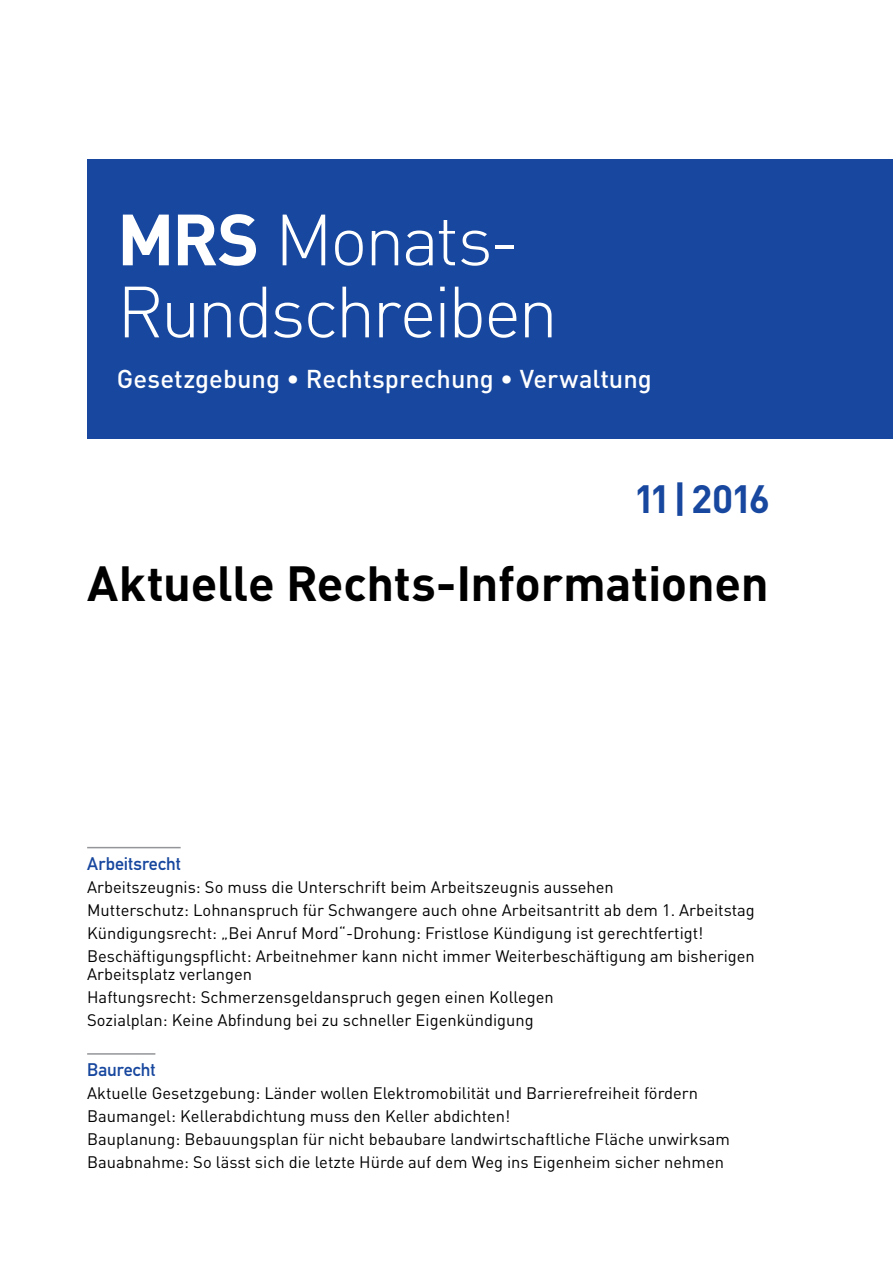
<style>
.page{position:relative;width:893px;height:1263px;background:#fff}
.page>*{position:absolute;margin:0;border:0;box-sizing:border-box;transform-origin:0 0}
.t1{font:300 71.25px/72px "DIN Pro";letter-spacing:-.04em;color:#fff}
.t2{font:700 48.75px "DIN Pro";letter-spacing:-.005em;color:#000}
.t3{font:700 39px "DIN Pro";letter-spacing:-.01em;color:#17479e}
.t4{font:500 25.5px "DIN Pro";color:#fff}
.t5{font:18px "DIN Mittelschrift Std";color:#17479e}
.t6{font:16.5px/23px "DIN Pro";color:#000}
.s1{font-weight:700}
</style>
<div class="page">
<div style="left:87px;top:160px;width:806px;height:279px;background:#17479e"></div>
<hr style="left:87px;top:847px;width:94px;height:1px;background:#939598">
<hr style="left:87px;top:1053px;width:68px;height:2px;background:#939598">
<h1 class="t1" style="left:117px;top:201px;width:443px"><span class="s1">MRS</span> Monats-<br>Rundschreiben</h1>
<h3 class="t4" style="left:117px;top:361px;width:536px">Gesetzgebung • Rechtsprechung • Verwaltung</h3>
<h3 class="t3" style="left:636px;top:473px;width:135px">11 |2016</h3>
<h2 class="t2" style="left:87px;top:550px;width:683px">Aktuelle Rechts-Informationen</h2>
<p class="t5" style="left:87px;top:853px;width:95px">Arbeitsrecht</p>
<p class="t6" style="left:87px;top:874px;width:669px">Arbeitszeugnis: So muss die Unterschrift beim Arbeitszeugnis aussehen<br>Mutterschutz: Lohnanspruch für Schwangere auch ohne Arbeitsantritt ab dem 1. Arbeitstag Kündigungsrecht: „Bei Anruf Mord“-Drohung: Fristlose Kündigung ist gerechtfertigt!<br>Beschäftigungspflicht: Arbeitnehmer kann nicht immer Weiterbeschäftigung am bisherigen</p>
<p class="t6" style="left:87px;top:962px;width:468px">Arbeitsplatz verlangen<br>Haftungsrecht: Schmerzensgeldanspruch gegen einen Kollegen<br>Sozialplan: Keine Abfindung bei zu schneller Eigenkündigung</p>
<p class="t5" style="left:87px;top:1059px;width:70px">Baurecht</p>
<p class="t6" style="left:87px;top:1081px;width:644px">Aktuelle Gesetzgebung: Länder wollen Elektromobilität und Barrierefreiheit fördern Baumangel: Kellerabdichtung muss den Keller abdichten!<br>Bauplanung: Bebauungsplan für nicht bebaubare landwirtschaftliche Fläche unwirksam Bauabnahme: So lässt sich die letzte Hürde auf dem Weg ins Eigenheim sicher nehmen</p>
</div>
